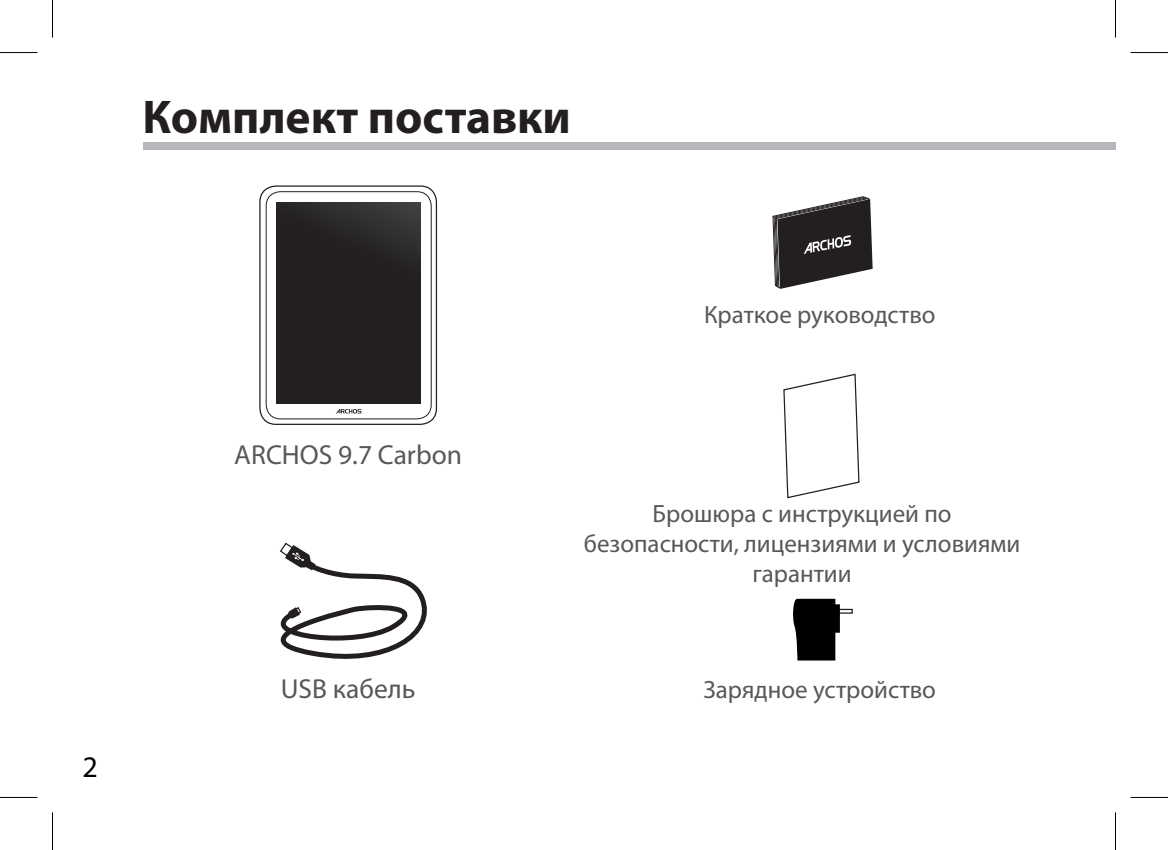
<style>
.page{position:relative;width:1168px;height:850px;background:#fff}
.page>*{position:absolute;margin:0;border:0;box-sizing:border-box;transform-origin:0 0}
.t1{font:700 47.5px "Myriad Pro";color:#231f20}
.t2{font:30px "Myriad Pro";color:#000}
.t3{font:27.5px "Myriad Pro";color:#57585a}
.t4{font:25px/30px "Myriad Pro";color:#57585a;text-align:center}
</style>
<div class="page">
<div style="left:142px;top:143px;width:973px;height:7px;background:#b6b7bb"></div>
<div style="left:259px;top:185px;width:178px;height:240px;border:1px solid #231f20;border-radius:16px"></div>
<div style="left:266px;top:191px;width:166px;height:228px;border:1px solid #231f20;border-radius:14px"></div>
<div style="left:277px;top:203px;width:144px;height:200px;background:linear-gradient(to bottom,#2b2829,#211d1e)"></div>
<svg style="left:336px;top:409px;width:25px;height:4px"></svg>
<svg style="left:772px;top:196px;width:101px;height:93px"></svg>
<svg style="left:783px;top:373px;width:77px;height:126px"></svg>
<svg style="left:280px;top:542px;width:147px;height:117px"></svg>
<div style="left:834px;top:608px;width:19px;height:5px;border:1px solid #231f20"></div>
<svg style="left:793px;top:598px;width:47px;height:62px;background:#1d1d1d"></svg>
<hr style="left:0;top:52px;width:38px;height:1px;background:#000">
<hr style="left:1130px;top:52px;width:38px;height:1px;background:#000">
<hr style="left:0;top:796px;width:38px;height:1px;background:#000">
<hr style="left:1130px;top:796px;width:38px;height:1px;background:#000">
<hr style="left:52px;top:0;width:1px;height:38px;background:#000">
<hr style="left:52px;top:812px;width:1px;height:37px;background:#000">
<hr style="left:1115px;top:0;width:1px;height:38px;background:#000">
<hr style="left:1115px;top:812px;width:1px;height:37px;background:#000">
<p class="t1" style="left:142px;top:85px;width:430px">Комплект поставки</p>
<p class="t2" style="left:83px;top:747px;width:17px">2</p>
<p class="t3" style="left:234px;top:437px;width:229px">ARCHOS 9.7 Carbon</p>
<p class="t4" style="left:704px;top:299px;width:233px">Краткое руководство</p>
<p class="t4" style="left:584px;top:498px;width:438px">Брошюра с инструкцией по безопасности, лицензиями и условиями</p>
<p class="t4" style="left:753px;top:558px;width:100px">гарантии</p>
<p class="t3" style="left:281px;top:671px;width:136px">USB кабель</p>
<p class="t4" style="left:704px;top:673px;width:234px">Зарядное устройство</p>
</div>
